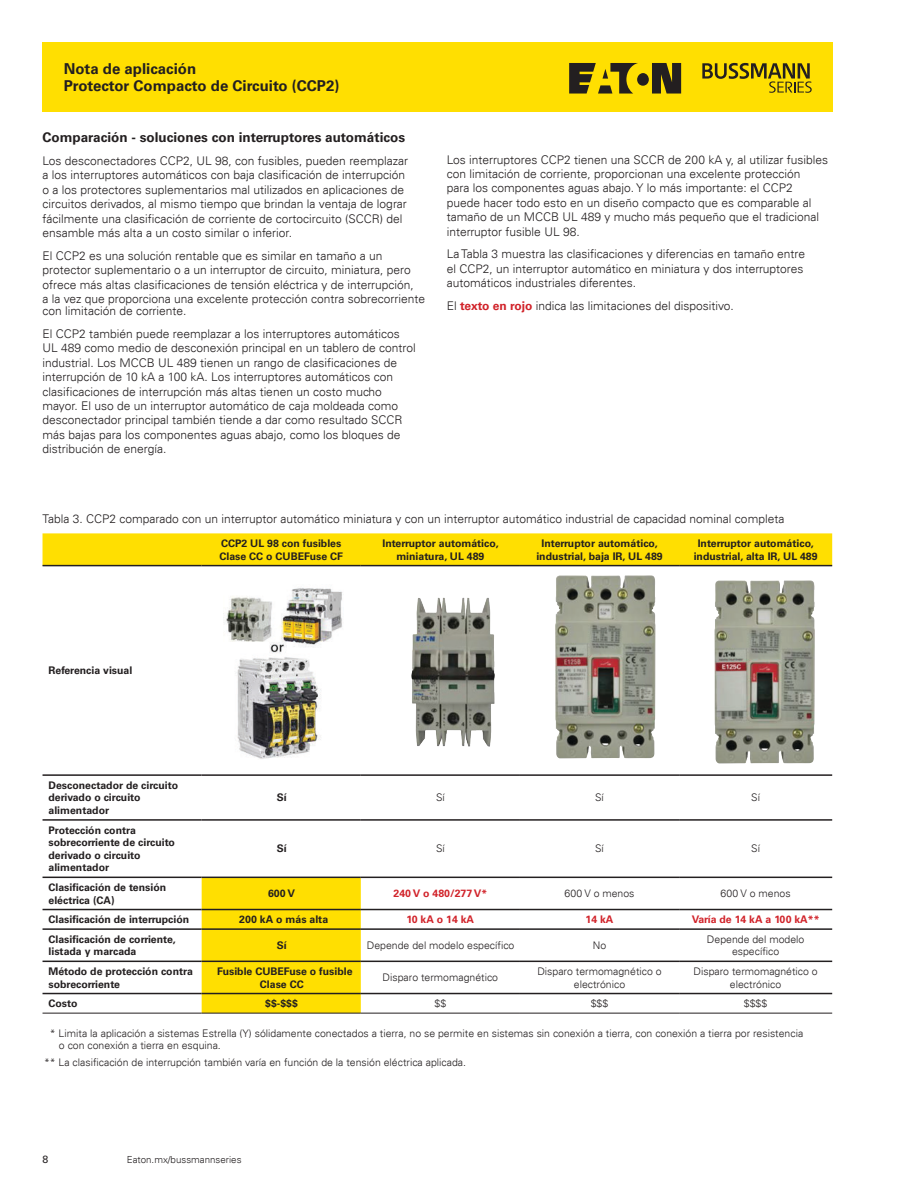
<style>
.page{position:relative;width:918px;height:1188px;background:#fff}
.page>*{position:absolute;margin:0;border:0;box-sizing:border-box;transform-origin:0 0}
.t1{font:700 15px/16.5px "Univers LT Std";color:#231f20}
.t2{font:700 13.5px "Univers LT Std";color:#231f20}
.t3{font:300 12px/14.4px "Univers LT";color:#231f20}
.t4{font:700 10.5px/12.6px "Univers LT Std";color:#231f20}
.t5{font:300 10.5px/12.6px "Univers LT";color:#231f20;text-align:center}
.t6{font:700 10.5px "Univers LT Std";color:#d1232a}
.t7{font:10.5px "Univers LT Std";color:#231f20}
.t8{font:300 9.75px "Univers LT";color:#231f20}
.s1{font-family:"Univers LT Std";font-weight:700;color:#d1232a}
</style>
<div class="page">
<div style="left:43px;top:43px;width:790px;height:69px;background:#ffdf01"></div>
<svg style="left:569px;top:63px;width:112px;height:31px"></svg>
<svg style="left:702px;top:63px;width:110px;height:30px"></svg>
<svg style="left:43px;top:533px;width:789px;height:480px"></svg>
<hr style="left:43px;top:565px;width:159px;height:1px;background:#231f20">
<hr style="left:202px;top:565px;width:159px;height:1px;background:#231f20">
<hr style="left:361px;top:565px;width:159px;height:1px;background:#231f20">
<hr style="left:520px;top:565px;width:159px;height:1px;background:#231f20">
<hr style="left:679px;top:565px;width:153px;height:1px;background:#231f20">
<hr style="left:43px;top:774px;width:159px;height:2px;background:#231f20">
<hr style="left:202px;top:774px;width:159px;height:2px;background:#231f20">
<hr style="left:361px;top:774px;width:159px;height:2px;background:#231f20">
<hr style="left:520px;top:774px;width:159px;height:2px;background:#231f20">
<hr style="left:679px;top:774px;width:153px;height:2px;background:#231f20">
<hr style="left:43px;top:819px;width:159px;height:2px;background:#231f20">
<hr style="left:202px;top:819px;width:159px;height:2px;background:#231f20">
<hr style="left:361px;top:819px;width:159px;height:2px;background:#231f20">
<hr style="left:520px;top:819px;width:159px;height:2px;background:#231f20">
<hr style="left:679px;top:819px;width:153px;height:2px;background:#231f20">
<hr style="left:43px;top:877px;width:159px;height:1px;background:#231f20">
<hr style="left:202px;top:877px;width:159px;height:1px;background:#231f20">
<hr style="left:361px;top:877px;width:159px;height:1px;background:#231f20">
<hr style="left:520px;top:877px;width:159px;height:1px;background:#231f20">
<hr style="left:679px;top:877px;width:153px;height:1px;background:#231f20">
<hr style="left:43px;top:909px;width:159px;height:1px;background:#231f20">
<hr style="left:202px;top:909px;width:159px;height:1px;background:#231f20">
<hr style="left:361px;top:909px;width:159px;height:1px;background:#231f20">
<hr style="left:520px;top:909px;width:159px;height:1px;background:#231f20">
<hr style="left:679px;top:909px;width:153px;height:1px;background:#231f20">
<hr style="left:43px;top:928px;width:159px;height:2px;background:#231f20">
<hr style="left:202px;top:928px;width:159px;height:2px;background:#231f20">
<hr style="left:361px;top:928px;width:159px;height:2px;background:#231f20">
<hr style="left:520px;top:928px;width:159px;height:2px;background:#231f20">
<hr style="left:679px;top:928px;width:153px;height:2px;background:#231f20">
<hr style="left:43px;top:961px;width:159px;height:1px;background:#231f20">
<hr style="left:202px;top:961px;width:159px;height:1px;background:#231f20">
<hr style="left:361px;top:961px;width:159px;height:1px;background:#231f20">
<hr style="left:520px;top:961px;width:159px;height:1px;background:#231f20">
<hr style="left:679px;top:961px;width:153px;height:1px;background:#231f20">
<hr style="left:43px;top:993px;width:159px;height:1px;background:#231f20">
<hr style="left:202px;top:993px;width:159px;height:1px;background:#231f20">
<hr style="left:361px;top:993px;width:159px;height:1px;background:#231f20">
<hr style="left:520px;top:993px;width:159px;height:1px;background:#231f20">
<hr style="left:679px;top:993px;width:153px;height:1px;background:#231f20">
<hr style="left:43px;top:1013px;width:159px;height:1px;background:#231f20">
<hr style="left:202px;top:1013px;width:159px;height:1px;background:#231f20">
<hr style="left:361px;top:1013px;width:159px;height:1px;background:#231f20">
<hr style="left:520px;top:1013px;width:159px;height:1px;background:#231f20">
<hr style="left:679px;top:1013px;width:153px;height:1px;background:#231f20">
<img style="left:224px;top:584px;width:120px;height:175px">
<img style="left:411px;top:598px;width:76px;height:149px">
<img style="left:555px;top:575px;width:100px;height:183px">
<img style="left:714px;top:580px;width:101px;height:184px">
<p class="t1" style="left:64px;top:63px;width:277px">Nota de aplicación<br>Protector Compacto de Circuito (CCP2)</p>
<p class="t2" style="left:43px;top:132px;width:364px">Comparación - soluciones con interruptores automáticos</p>
<p class="t3" style="left:43px;top:155px;width:367px">Los desconectadores CCP2, UL 98, con fusibles, pueden reemplazar a los interruptores automáticos con baja clasificación de interrupción o a los protectores suplementarios mal utilizados en aplicaciones de circuitos derivados, al mismo tiempo que brindan la ventaja de lograr fácilmente una clasificación de corriente de cortocircuito (SCCR) del ensamble más alta a un costo similar o inferior.</p>
<p class="t3" style="left:43px;top:249px;width:384px">El CCP2 es una solución rentable que es similar en tamaño a un protector suplementario o a un interruptor de circuito, miniatura, pero ofrece más altas clasificaciones de tensión eléctrica y de interrupción,<br>a la vez que proporciona una excelente protección contra sobrecorriente</p>
<p class="t3" style="left:43px;top:300px;width:359px;line-height:23px">con limitación de corriente.<br>El CCP2 también puede reemplazar a los interruptores automáticos</p>
<p class="t3" style="left:43px;top:342px;width:375px">UL 489 como medio de desconexión principal en un tablero de control industrial. Los MCCB UL 489 tienen un rango de clasificaciones de interrupción de 10 kA a 100 kA. Los interruptores automáticos con clasificaciones de interrupción más altas tienen un costo mucho mayor. El uso de un interruptor automático de caja moldeada como desconectador principal también tiende a dar como resultado SCCR más bajas para los componentes aguas abajo, como los bloques de distribución de energía.</p>
<p class="t3" style="left:447px;top:153px;width:383px">Los interruptores CCP2 tienen una SCCR de 200 kA y, al utilizar fusibles con limitación de corriente, proporcionan una excelente protección<br>para los componentes aguas abajo. Y lo más importante: el CCP2 puede hacer todo esto en un diseño compacto que es comparable al tamaño de un MCCB UL 489 y mucho más pequeño que el tradicional interruptor fusible UL 98.</p>
<p class="t3" style="left:447px;top:248px;width:360px">La Tabla 3 muestra las clasificaciones y diferencias en tamaño entre el CCP2, un interruptor automático en miniatura y dos interruptores automáticos industriales diferentes.</p>
<p class="t3" style="left:447px;top:300px;width:289px">El <span class="s1">texto en rojo</span> indica las limitaciones del dispositivo.</p>
<p class="t3" style="left:43px;top:513px;width:744px">Tabla 3. CCP2 comparado con un interruptor automático miniatura y con un interruptor automático industrial de capacidad nominal completa</p>
<p class="t4" style="left:219px;top:538px;width:125px">CCP2 UL 98 con fusibles<br>Clase CC o CUBEFuse CF</p>
<p class="t4" style="left:382px;top:538px;width:118px;text-align:center">Interruptor automático, miniatura, UL 489</p>
<p class="t4" style="left:536px;top:538px;width:128px;text-align:center">Interruptor automático, industrial, baja IR, UL 489</p>
<p class="t4" style="left:694px;top:538px;width:125px;text-align:center">Interruptor automático, industrial, alta IR, UL 489</p>
<p class="t4" style="left:49px;top:666px;width:85px">Referencia visual</p>
<p class="t4" style="left:49px;top:780px;width:131px">Desconectador de circuito derivado o circuito alimentador</p>
<p class="t4" style="left:49px;top:825px;width:128px">Protección contra sobrecorriente de circuito derivado o circuito alimentador</p>
<p class="t4" style="left:277px;top:793px;width:11px">Sí</p>
<p class="t5" style="left:436px;top:792px;width:10px">Sí</p>
<p class="t5" style="left:595px;top:792px;width:10px">Sí</p>
<p class="t5" style="left:751px;top:792px;width:10px">Sí</p>
<p class="t4" style="left:277px;top:844px;width:11px">Sí</p>
<p class="t5" style="left:436px;top:843px;width:10px">Sí</p>
<p class="t5" style="left:595px;top:843px;width:10px">Sí</p>
<p class="t5" style="left:751px;top:843px;width:10px">Sí</p>
<p class="t4" style="left:49px;top:882px;width:119px">Clasificación de tensión eléctrica (CA)</p>
<p class="t4" style="left:268px;top:889px;width:28px">600 V</p>
<p class="t6" style="left:394px;top:890px;width:95px">240 V o 480/277 V*</p>
<p class="t5" style="left:565px;top:888px;width:72px">600 V o menos</p>
<p class="t5" style="left:721px;top:888px;width:72px">600 V o menos</p>
<p class="t4" style="left:49px;top:914px;width:142px">Clasificación de interrupción</p>
<p class="t4" style="left:239px;top:914px;width:90px">200 kA o más alta</p>
<p class="t6" style="left:407px;top:916px;width:69px">10 kA o 14 kA</p>
<p class="t6" style="left:586px;top:916px;width:30px">14 kA</p>
<p class="t6" style="left:692px;top:916px;width:129px">Varía de 14 kA a 100 kA**</p>
<p class="t4" style="left:49px;top:934px;width:129px">Clasificación de corriente, listada y marcada</p>
<p class="t4" style="left:277px;top:940px;width:11px">Sí</p>
<p class="t5" style="left:367px;top:940px;width:149px">Depende del modelo específico</p>
<p class="t5" style="left:593px;top:940px;width:15px">No</p>
<p class="t5" style="left:707px;top:934px;width:99px">Depende del modelo específico</p>
<p class="t4" style="left:49px;top:966px;width:146px">Método de protección contra sobrecorriente</p>
<p class="t4" style="left:217px;top:966px;width:137px;text-align:center">Fusible CUBEFuse o fusible<br>Clase CC</p>
<p class="t5" style="left:383px;top:972px;width:117px">Disparo termomagnético</p>
<p class="t5" style="left:537px;top:966px;width:126px">Disparo termomagnético o electrónico</p>
<p class="t5" style="left:694px;top:966px;width:126px">Disparo termomagnético o electrónico</p>
<p class="t4" style="left:49px;top:998px;width:30px">Costo</p>
<p class="t4" style="left:265px;top:998px;width:34px">$$-$$$</p>
<p class="t5" style="left:435px;top:998px;width:13px">$$</p>
<p class="t5" style="left:591px;top:998px;width:19px">$$$</p>
<p class="t5" style="left:744px;top:998px;width:25px">$$$$</p>
<p class="t5" style="left:59px;top:1028px;width:746px;text-align:left;text-indent:-9px">* Limita la aplicación a sistemas Estrella (Y) sólidamente conectados a tierra, no se permite en sistemas sin conexión a tierra, con conexión a tierra por resistencia o con conexión a tierra en esquina.</p>
<p class="t5" style="left:44px;top:1057px;width:424px">** La clasificación de interrupción también varía en función de la tensión eléctrica aplicada.</p>
<p class="t7" style="left:43px;top:1155px;width:7px">8</p>
<p class="t8" style="left:127px;top:1156px;width:116px">Eaton.mx/bussmannseries</p>
</div>
